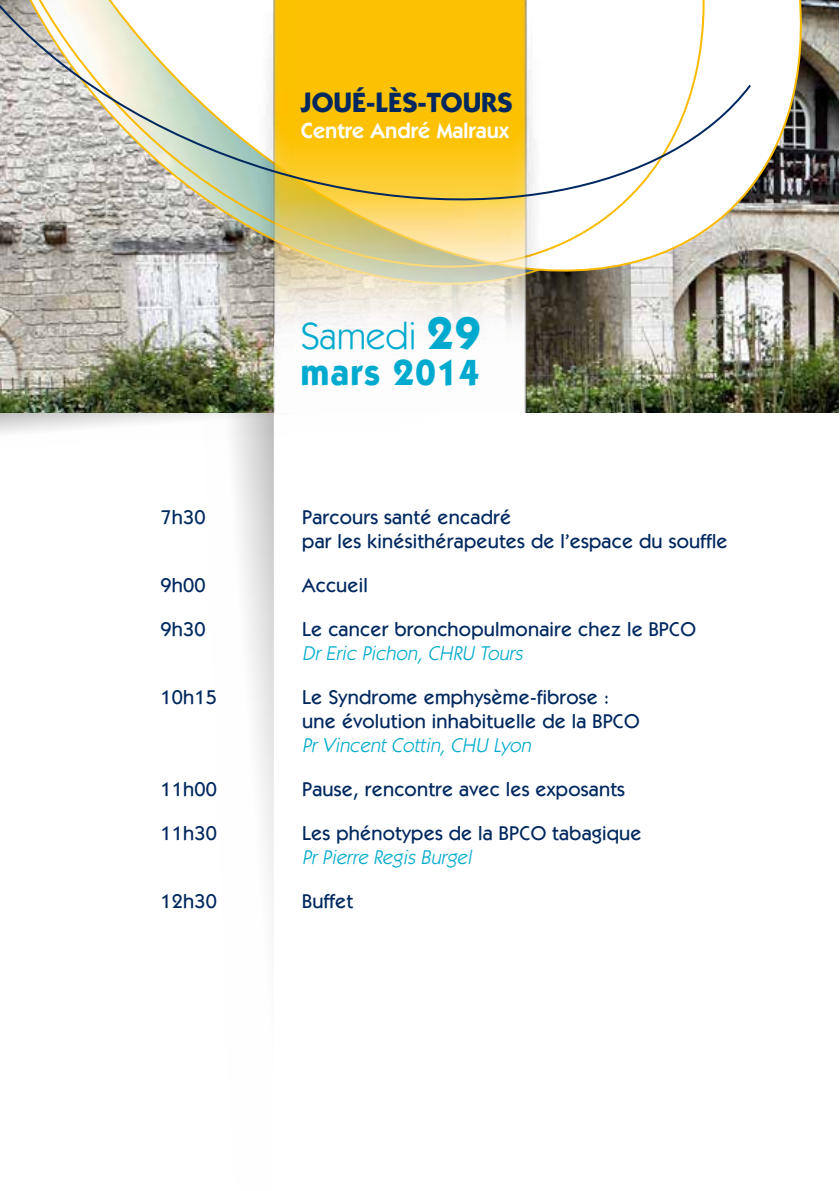
<style>
.page{position:relative;width:840px;height:1191px;background:#fff}
.page>*{position:absolute;margin:0;border:0;box-sizing:border-box;transform-origin:0 0}
.t1{font:38px "Itc Kabel";color:#00aace}
.t2{font:700 36.6px "Itc Kabel";letter-spacing:.04em;color:#00aace}
.t3{font:700 28px "Itc Kabel";color:#00285f}
.t4{font:600 22px "Itc Kabel";color:#fff}
.t5{font:500 20px/24px "Itc Kabel";letter-spacing:.01em;color:#00285f}
.t6{font:italic 20px "Itc Kabel";color:#00aace}
.s1{font-weight:700;font-size:46px}
</style>
<div class="page">
<svg style="left:0;top:412px;width:835px;height:21px"></svg>
<img style="left:0;top:330px;width:838px;height:82px">
<img style="left:0;top:1px;width:838px;height:329px">
<svg style="left:0;top:234px;width:750px;height:53px"></svg>
<img style="left:241px;top:234px;width:324px;height:178px">
<svg style="left:0;top:1px;width:752px;height:233px"></svg>
<svg style="left:201px;top:404px;width:73px;height:505px"></svg>
<h3 class="t3" style="left:300px;top:85px;width:213px">JOUÉ-LÈS-TOURS</h3>
<p class="t4" style="left:300px;top:118px;width:209px">Centre André Malraux</p>
<h1 class="t1" style="left:300px;top:313px;width:181px">Samedi <span class="s1">29</span></h1>
<h2 class="t2" style="left:300px;top:350px;width:180px">mars 2014</h2>
<p class="t5" style="left:160px;top:505px;width:47px">7h30</p>
<p class="t5" style="left:302px;top:505px;width:426px">Parcours santé encadré<br>par les kinésithérapeutes de l’espace du souffle</p>
<p class="t5" style="left:160px;top:573px;width:47px">9h00</p>
<p class="t5" style="left:302px;top:573px;width:67px">Accueil</p>
<p class="t5" style="left:160px;top:617px;width:47px">9h30</p>
<p class="t5" style="left:302px;top:617px;width:395px">Le cancer bronchopulmonaire chez le BPCO</p>
<p class="t6" style="left:302px;top:642px;width:226px">Dr Eric Pichon, CHRU Tours</p>
<p class="t5" style="left:160px;top:685px;width:58px">10h15</p>
<p class="t5" style="left:302px;top:685px;width:339px">Le Syndrome emphysème-fibrose : une évolution inhabituelle de la BPCO</p>
<p class="t6" style="left:302px;top:734px;width:234px">Pr Vincent Cottin, CHU Lyon</p>
<p class="t5" style="left:160px;top:777px;width:58px">11h00</p>
<p class="t5" style="left:302px;top:777px;width:324px">Pause, rencontre avec les exposants</p>
<p class="t5" style="left:160px;top:821px;width:58px">11h30</p>
<p class="t5" style="left:302px;top:821px;width:341px">Les phénotypes de la BPCO tabagique</p>
<p class="t6" style="left:302px;top:846px;width:175px">Pr Pierre Reg is Burgel</p>
<p class="t5" style="left:160px;top:889px;width:58px">12h30</p>
<p class="t5" style="left:302px;top:889px;width:53px">Buffet</p>
</div>
